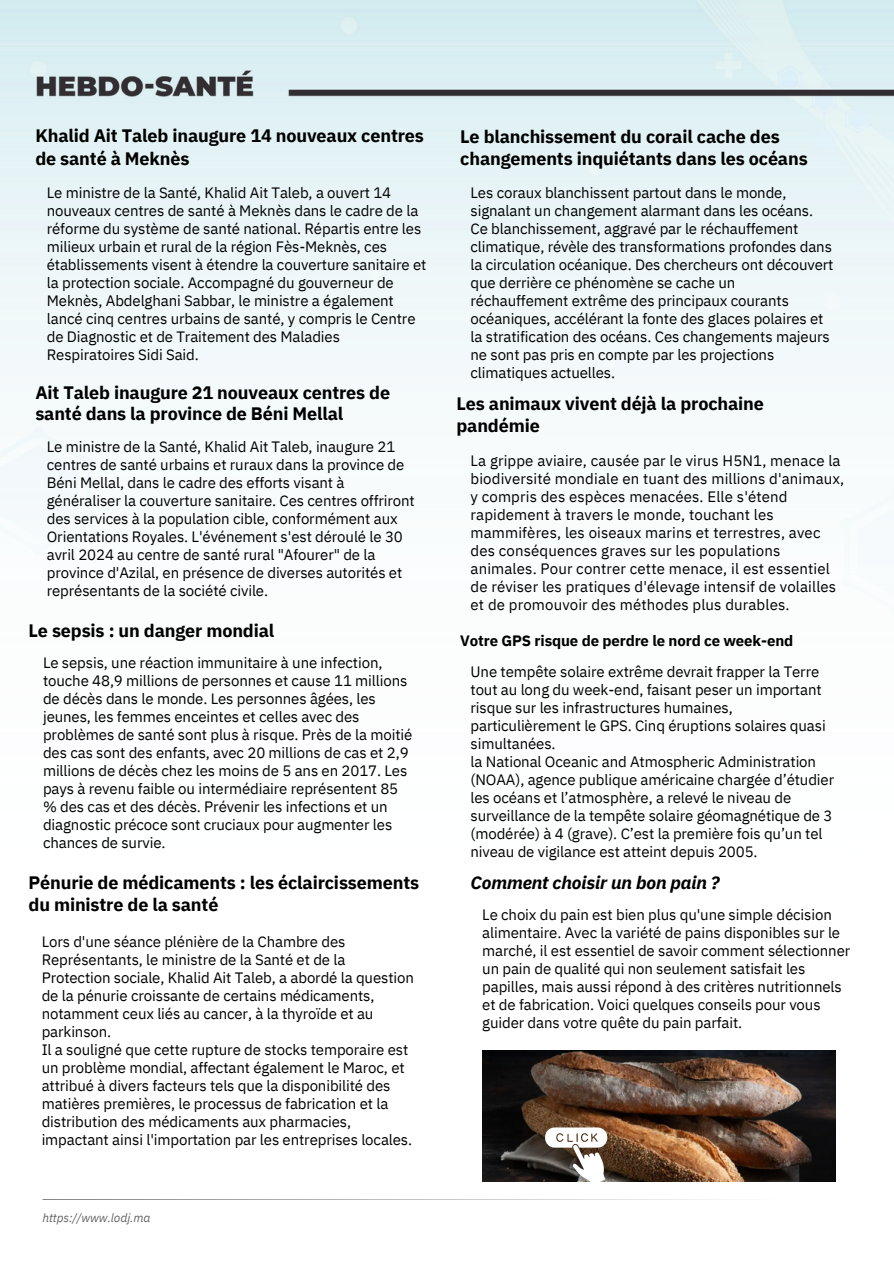
<style>
.page{position:relative;width:894px;height:1264px;background:#fff}
.page>*{position:absolute;margin:0;border:0;box-sizing:border-box;transform-origin:0 0}
.t1{font:700 18px/22.5px "IBM Plex Sans";letter-spacing:-.01em;color:#000}
.t2{font:italic 700 18px "IBM Plex Sans";letter-spacing:-.01em;color:#000}
.t3{font:15px/18px "IBM Plex Sans";letter-spacing:-.01em;color:#000}
.t4{font:15px/18px "IBM Plex Sans";letter-spacing:.01em;color:#000}
.t5{font:700 15px "IBM Plex Sans";letter-spacing:-.01em;color:#000}
.t6{font:italic 12px "IBM Plex Sans";letter-spacing:-.01em;color:#646464}
</style>
<div class="page">
<img style="left:0;top:0;width:893px;height:1200px">
<svg style="left:43px;top:1199px;width:807px;height:1px"></svg>
<img style="left:482px;top:1050px;width:353px;height:131px">
<svg style="left:545px;top:1127px;width:62px;height:58px"></svg>
<h1 class="t1" style="left:35px;top:124px;width:390px">Khalid Ait Taleb inaugure 14 nouveaux centres de santé à Meknès</h1>
<h1 class="t3" style="left:47px;top:183px;width:381px">Le ministre de la Santé, Khalid Ait Taleb, a ouvert 14 nouveaux centres de santé à Meknès dans le cadre de la réforme du système de santé national. Répartis entre les milieux urbain et rural de la région Fès-Meknès, ces établissements visent à étendre la couverture sanitaire et la protection sociale. Accompagné du gouverneur de Meknès, Abdelghani Sabbar, le ministre a également lancé cinq centres urbains de santé, y compris le Centre de Diagnostic et de Traitement des Maladies Respiratoires Sidi Said.</h1>
<h3 class="t1" style="left:460px;top:125px;width:349px;line-height:21.9px">Le blanchissement du corail cache des changements inquiétants dans les océans</h3>
<h1 class="t3" style="left:470px;top:183px;width:364px">Les coraux blanchissent partout dans le monde, signalant un changement alarmant dans les océans.<br>Ce blanchissement, aggravé par le réchauffement climatique, révèle des transformations profondes dans la circulation océanique. Des chercheurs ont découvert que derrière ce phénomène se cache un réchauffement extrême des principaux courants océaniques, accélérant la fonte des glaces polaires et la stratification des océans. Ces changements majeurs ne sont pas pris en compte par les projections climatiques actuelles.</h1>
<h3 class="t1" style="left:35px;top:381px;width:356px;line-height:21.3px">Ait Taleb inaugure 21 nouveaux centres de santé dans la province de Béni Mellal</h3>
<h2 class="t1" style="left:456px;top:392px;width:309px">Les animaux vivent déjà la prochaine pandémie</h2>
<h3 class="t3" style="left:47px;top:437px;width:369px">Le ministre de la Santé, Khalid Ait Taleb, inaugure 21 centres de santé urbains et ruraux dans la province de Béni Mellal, dans le cadre des efforts visant à généraliser la couverture sanitaire. Ces centres offriront des services à la population cible, conformément aux Orientations Royales. L'événement s'est déroulé le 30 avril 2024 au centre de santé rural "Afourer" de la province d'Azilal, en présence de diverses autorités et représentants de la société civile.</h3>
<h1 class="t1" style="left:29px;top:618px;width:247px">Le sepsis : un danger mondial</h1>
<h3 class="t3" style="left:43px;top:653px;width:371px">Le sepsis, une réaction immunitaire à une infection, touche 48,9 millions de personnes et cause 11 millions de décès dans le monde. Les personnes âgées, les jeunes, les femmes enceintes et celles avec des problèmes de santé sont plus à risque. Près de la moitié des cas sont des enfants, avec 20 millions de cas et 2,9 millions de décès chez les moins de 5 ans en 2017. Les pays à revenu faible ou intermédiaire représentent 85 % des cas et des décès. Prévenir les infections et un diagnostic précoce sont cruciaux pour augmenter les chances de survie.</h3>
<h3 class="t1" style="left:29px;top:870px;width:392px">Pénurie de médicaments : les éclaircissements du ministre de la santé</h3>
<h1 class="t3" style="left:42px;top:932px;width:373px">Lors d'une séance plénière de la Chambre des Représentants, le ministre de la Santé et de la Protection sociale, Khalid Ait Taleb, a abordé la question de la pénurie croissante de certains médicaments, notamment ceux liés au cancer, à la thyroïde et au parkinson.<br>Il a souligné que cette rupture de stocks temporaire est un problème mondial, affectant également le Maroc, et attribué à divers facteurs tels que la disponibilité des matières premières, le processus de fabrication et la distribution des médicaments aux pharmacies, impactant ainsi l'importation par les entreprises locales.</h1>
<h3 class="t6" style="left:43px;top:1209px;width:109px">https://www.lodj.ma</h3>
<h3 class="t4" style="left:470px;top:451px;width:375px">La grippe aviaire, causée par le virus H5N1, menace la biodiversité mondiale en tuant des millions d'animaux, y compris des espèces menacées. Elle s'étend rapidement à travers le monde, touchant les mammifères, les oiseaux marins et terrestres, avec des conséquences graves sur les populations animales. Pour contrer cette menace, il est essentiel de réviser les pratiques d'élevage intensif de volailles et de promouvoir des méthodes plus durables.</h3>
<h1 class="t5" style="left:460px;top:630px;width:334px">Votre GPS risque de perdre le nord ce week-end</h1>
<h3 class="t3" style="left:470px;top:662px;width:365px">Une tempête solaire extrême devrait frapper la Terre tout au long du week-end, faisant peser un important risque sur les infrastructures humaines, particulièrement le GPS. Cinq éruptions solaires quasi simultanées.<br>la National Oceanic and Atmospheric Administration (NOAA), agence publique américaine chargée d’étudier les océans et l’atmosphère, a relevé le niveau de surveillance de la tempête solaire géomagnétique de 3 (modérée) à 4 (grave). C’est la première fois qu’un tel niveau de vigilance est atteint depuis 2005.</h3>
<p class="t2" style="left:470px;top:870px;width:251px">Comment choisir un bon pain ?</p>
<p class="t3" style="left:482px;top:905px;width:369px">Le choix du pain est bien plus qu'une simple décision alimentaire. Avec la variété de pains disponibles sur le marché, il est essentiel de savoir comment sélectionner un pain de qualité qui non seulement satisfait les papilles, mais aussi répond à des critères nutritionnels et de fabrication. Voici quelques conseils pour vous guider dans votre quête du pain parfait.</p>
</div>
